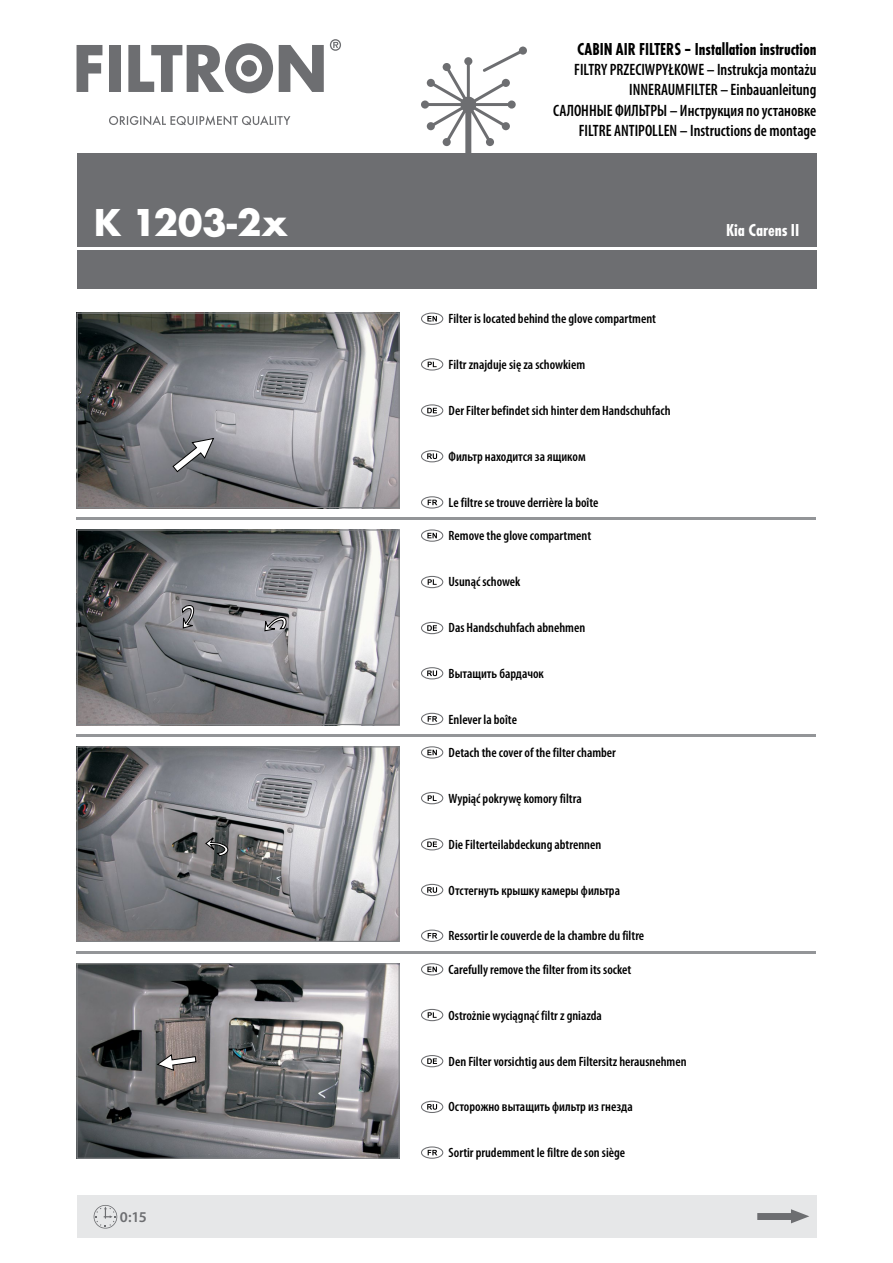
<style>
.page{position:relative;width:893px;height:1263px;background:#fff}
.page>*{position:absolute;margin:0;border:0;box-sizing:border-box;transform-origin:0 0}
.t1{font:700 40.5px "Futura";color:#fff}
.t2{font:18px "Futura Cond.Bold";color:#000;scale:.95 1}
.t3{font:18px "Futura Cond.Bold";color:#fff}
.t4{font:600 condensed 16.5px/20.1px "Myriad Pro";color:#000;text-align:right;scale:.95 1}
.t5{font:600 15px "Myriad Pro";color:#6d6e71}
.t6{font:600 condensed 13.5px "Myriad Pro";color:#000}
</style>
<div class="page">
<div style="left:77px;top:153px;width:739px;height:94px;background:#6d6e71"></div>
<div style="left:77px;top:250px;width:739px;height:38px;background:#6d6e71"></div>
<svg style="left:421px;top:47px;width:106px;height:106px"></svg>
<svg style="left:77px;top:45px;width:25px;height:47px"></svg>
<div style="left:109px;top:45px;width:12px;height:47px;background:#6d6e71"></div>
<svg style="left:128px;top:43px;width:145px;height:50px"></svg>
<svg style="left:279px;top:45px;width:45px;height:47px"></svg>
<svg style="left:330px;top:39px;width:11px;height:12px"></svg>
<svg style="left:109px;top:115px;width:181px;height:10px"></svg>
<svg style="left:77px;top:518px;width:739px;height:2px"></svg>
<svg style="left:77px;top:735px;width:739px;height:2px"></svg>
<hr style="left:77px;top:951px;width:739px;height:3px;background:#939598">
<div style="left:77px;top:1195px;width:739px;height:42px;background:#e6e7e8"></div>
<svg style="left:757px;top:1209px;width:52px;height:14px"></svg>
<svg style="left:94px;top:1205px;width:23px;height:23px"></svg>
<svg style="left:427px;top:750px;width:10px;height:5px"></svg>
<div style="left:421px;top:746px;width:22px;height:13px;border:1px solid #6d6e71;border-radius:50%"></div>
<div style="left:421px;top:792px;width:22px;height:12px;border:1px solid #6d6e71;border-radius:50%"></div>
<svg style="left:428px;top:795px;width:9px;height:6px"></svg>
<div style="left:421px;top:838px;width:22px;height:12px;border:1px solid #6d6e71;border-radius:50%"></div>
<svg style="left:427px;top:841px;width:10px;height:6px"></svg>
<svg style="left:427px;top:887px;width:10px;height:6px"></svg>
<div style="left:421px;top:884px;width:22px;height:12px;border:1px solid #6d6e71;border-radius:50%"></div>
<div style="left:421px;top:929px;width:22px;height:13px;border:1px solid #6d6e71;border-radius:50%"></div>
<svg style="left:428px;top:933px;width:9px;height:5px"></svg>
<svg style="left:427px;top:966px;width:10px;height:6px"></svg>
<div style="left:421px;top:963px;width:22px;height:12px;border:1px solid #6d6e71;border-radius:50%"></div>
<div style="left:421px;top:1009px;width:22px;height:12px;border:1px solid #6d6e71;border-radius:50%"></div>
<svg style="left:428px;top:1012px;width:9px;height:6px"></svg>
<div style="left:421px;top:1055px;width:22px;height:12px;border:1px solid #6d6e71;border-radius:50%"></div>
<svg style="left:427px;top:1058px;width:10px;height:6px"></svg>
<svg style="left:427px;top:1104px;width:10px;height:6px"></svg>
<div style="left:421px;top:1101px;width:22px;height:12px;border:1px solid #6d6e71;border-radius:50%"></div>
<div style="left:421px;top:1146px;width:22px;height:13px;border:1px solid #6d6e71;border-radius:50%"></div>
<svg style="left:428px;top:1150px;width:9px;height:5px"></svg>
<svg style="left:427px;top:533px;width:10px;height:5px"></svg>
<div style="left:421px;top:529px;width:22px;height:13px;border:1px solid #6d6e71;border-radius:50%"></div>
<div style="left:421px;top:576px;width:22px;height:12px;border:1px solid #6d6e71;border-radius:50%"></div>
<svg style="left:428px;top:579px;width:9px;height:6px"></svg>
<div style="left:421px;top:622px;width:22px;height:12px;border:1px solid #6d6e71;border-radius:50%"></div>
<svg style="left:427px;top:625px;width:10px;height:6px"></svg>
<svg style="left:427px;top:670px;width:10px;height:6px"></svg>
<div style="left:421px;top:667px;width:22px;height:12px;border:1px solid #6d6e71;border-radius:50%"></div>
<div style="left:421px;top:713px;width:22px;height:12px;border:1px solid #6d6e71;border-radius:50%"></div>
<svg style="left:428px;top:716px;width:9px;height:6px"></svg>
<svg style="left:427px;top:316px;width:10px;height:5px"></svg>
<div style="left:421px;top:313px;width:22px;height:12px;border:1px solid #6d6e71;border-radius:50%"></div>
<div style="left:421px;top:358px;width:22px;height:13px;border:1px solid #6d6e71;border-radius:50%"></div>
<svg style="left:428px;top:362px;width:9px;height:5px"></svg>
<div style="left:421px;top:404px;width:22px;height:13px;border:1px solid #6d6e71;border-radius:50%"></div>
<svg style="left:427px;top:408px;width:10px;height:5px"></svg>
<svg style="left:427px;top:453px;width:10px;height:6px"></svg>
<div style="left:421px;top:450px;width:22px;height:12px;border:1px solid #6d6e71;border-radius:50%"></div>
<div style="left:421px;top:496px;width:22px;height:13px;border:1px solid #6d6e71;border-radius:50%"></div>
<svg style="left:428px;top:500px;width:9px;height:5px"></svg>
<img style="left:79px;top:315px;width:319px;height:191px">
<div style="left:77px;top:313px;width:323px;height:195px;border:1px solid #808285"></div>
<img style="left:79px;top:531px;width:319px;height:192px">
<div style="left:77px;top:529px;width:323px;height:196px;border:1px solid #808285"></div>
<img style="left:79px;top:748px;width:319px;height:192px">
<div style="left:77px;top:746px;width:323px;height:196px;border:1px solid #808285"></div>
<img style="left:79px;top:965px;width:319px;height:192px">
<div style="left:77px;top:963px;width:323px;height:196px;border:1px solid #808285"></div>
<svg style="left:173px;top:438px;width:41px;height:34px"></svg>
<svg style="left:264px;top:617px;width:23px;height:14px"></svg>
<svg style="left:182px;top:605px;width:12px;height:23px"></svg>
<svg style="left:205px;top:836px;width:23px;height:20px"></svg>
<svg style="left:157px;top:1054px;width:39px;height:17px"></svg>
<h1 class="t1" style="left:94px;top:197px;width:196px">K 1203-2x</h1>
<p class="t5" style="left:120px;top:1207px;width:28px">0:15</p>
<h2 class="t2" style="left:577px;top:39px;width:254px">CABIN AIR FILTERS – Installation instruction</h2>
<p class="t4" style="left:553px;top:60px;width:279px">FILTRY PRZECIWPYŁKOWE – Instrukcja montażu INNERAUMFILTER – Einbauanleitung<br>САЛОННЫЕ ФИЛЬТРЫ – Инструкция по установке FILTRE ANTIPOLLEN – Instructions de montage</p>
<p class="t6" style="left:449px;top:311px;width:209px">Filter is located behind the glove compartment</p>
<p class="t6" style="left:449px;top:356px;width:138px">Filtr znajduje się za schowkiem</p>
<p class="t6" style="left:449px;top:402px;width:224px">Der Filter befindet sich hinter dem Handschuhfach</p>
<p class="t6" style="left:449px;top:448px;width:139px">Фильтр находится за ящиком</p>
<p class="t6" style="left:449px;top:494px;width:151px">Le filtre se trouve derrière la boîte</p>
<p class="t6" style="left:449px;top:527px;width:144px">Remove the glove compartment</p>
<p class="t6" style="left:449px;top:573px;width:73px">Usunąć schowek</p>
<p class="t6" style="left:449px;top:619px;width:138px">Das Handschuhfach abnehmen</p>
<p class="t6" style="left:449px;top:665px;width:97px">Вытащить бардачок</p>
<p class="t6" style="left:449px;top:711px;width:70px">Enlever la boîte</p>
<p class="t6" style="left:449px;top:744px;width:169px">Detach the cover of the filter chamber</p>
<p class="t6" style="left:449px;top:790px;width:135px">Wypiąć pokrywę komory filtra</p>
<p class="t6" style="left:449px;top:836px;width:154px">Die Filterteilabdeckung abtrennen</p>
<p class="t6" style="left:449px;top:882px;width:173px">Отстегнуть крышку камеры фильтра</p>
<p class="t6" style="left:449px;top:927px;width:197px">Ressortir le couvercle de la chambre du filtre</p>
<p class="t6" style="left:449px;top:961px;width:184px">Carefully remove the filter from its socket</p>
<p class="t6" style="left:449px;top:1007px;width:155px">Ostrożnie wyciągnąć filtr z gniazda</p>
<p class="t6" style="left:449px;top:1053px;width:239px">Den Filter vorsichtig aus dem Filtersitz herausnehmen</p>
<p class="t6" style="left:449px;top:1099px;width:186px">Осторожно вытащить фильтр из гнезда</p>
<p class="t6" style="left:449px;top:1144px;width:178px">Sortir prudemment le filtre de son siège</p>
<h2 class="t3" style="left:726px;top:220px;width:75px">Kia Carens II</h2>
</div>
